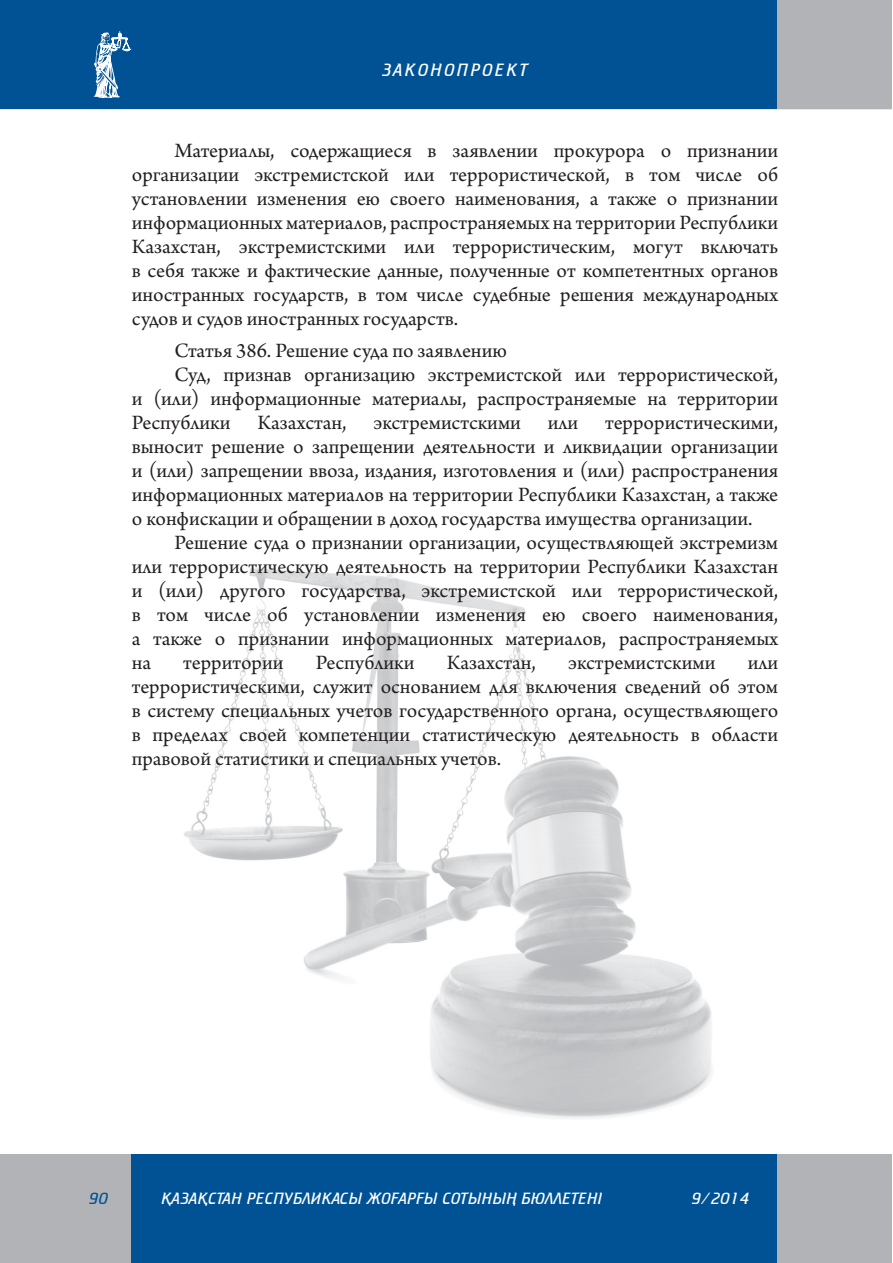
<style>
.page{position:relative;width:893px;height:1263px;background:#fff}
.page>*{position:absolute;margin:0;border:0;box-sizing:border-box;transform-origin:0 0}
.t1{font:21.45px/24px "Arno Pro";color:#231f20;text-align:justify}
.t2{font:300 18px "FK Cricket";letter-spacing:.11em;color:#fff}
.t3{font:300 16.5px "FK Cricket";color:#fff}
.t4{font:300 16.5px "FK Cricket";color:#005294}
</style>
<div class="page">
<div style="left:777px;top:1155px;width:114px;height:108px;background:#b2b3b7"></div>
<div style="left:130px;top:1155px;width:647px;height:108px;background:#005294"></div>
<div style="left:0;top:1155px;width:130px;height:108px;background:#b2b3b7"></div>
<div style="left:777px;top:0;width:114px;height:109px;background:#b2b3b7"></div>
<div style="left:0;top:0;width:777px;height:109px;background:#005294"></div>
<svg style="left:93px;top:31px;width:39px;height:67px"></svg>
<img style="left:184px;top:568px;width:528px;height:551px">
<p class="t2" style="left:382px;top:62px;width:147px">ЗАКОНОПРОЕКТ</p>
<p class="t1" style="left:132px;top:140px;width:648px;text-indent:43px">Материалы, содержащиеся в заявлении прокурора о признании организации экстремистской или террористической, в том числе об установлении изменения ею своего наименования, а также о признании информационных материалов, распространяемых на территории Республики Казахстан, экстремистскими или террористическим, могут включать в себя также и фактические данные, полученные от компетентных органов иностранных государств, в том числе судебные решения международных судов и судов иностранных государств.</p>
<p class="t1" style="left:174px;top:339px;width:334px">Статья 386. Решение суда по заявлению</p>
<p class="t1" style="left:174px;top:363px;width:605px">Суд, признав организацию экстремистской или террористической,</p>
<p class="t1" style="left:132px;top:387px;width:648px">и (или) информационные материалы, распространяемые на территории</p>
<p class="t1" style="left:132px;top:411px;width:100px">Республики</p>
<p class="t1" style="left:257px;top:411px;width:91px">Казахстан,</p>
<p class="t1" style="left:373px;top:411px;width:149px">экстремистскими</p>
<p class="t1" style="left:548px;top:411px;width:32px">или</p>
<p class="t1" style="left:132px;top:411px;width:648px;text-indent:473px">террористическими, выносит решение о запрещении деятельности и ликвидации организации и (или) запрещении ввоза, издания, изготовления и (или) распространения информационных материалов на территории Республики Казахстан, а также о конфискации и обращении в доход государства имущества организации.</p>
<p class="t1" style="left:132px;top:531px;width:648px;text-indent:43px">Решение суда о признании организации, осуществляющей экстремизм или террористическую деятельность на территории Республики Казахстан и (или) другого государства, экстремистской или террористической, в том числе об установлении изменения ею своего наименования, а также о признании информационных материалов, распространяемых на</p>
<p class="t1" style="left:183px;top:651px;width:102px">территории</p>
<p class="t1" style="left:316px;top:651px;width:100px">Республики</p>
<p class="t1" style="left:447px;top:651px;width:91px">Казахстан,</p>
<p class="t1" style="left:568px;top:651px;width:149px">экстремистскими</p>
<p class="t1" style="left:132px;top:651px;width:648px;text-indent:616px">или террористическими, служит основанием для включения сведений об этом в систему специальных учетов государственного органа, осуществляющего в пределах своей компетенции статистическую деятельность в области правовой статистики и специальных учетов.</p>
<p class="t4" style="left:89px;top:1190px;width:21px">90</p>
<p class="t3" style="left:162px;top:1190px;width:443px">¬АЗА¬СТАН РЕСПУБЛИКАСЫ ЖОªАРªЫ СОТЫНЫ£ БЮЛЛЕТЕНI</p>
<p class="t3" style="left:692px;top:1191px;width:59px">9/2014</p>
</div>
